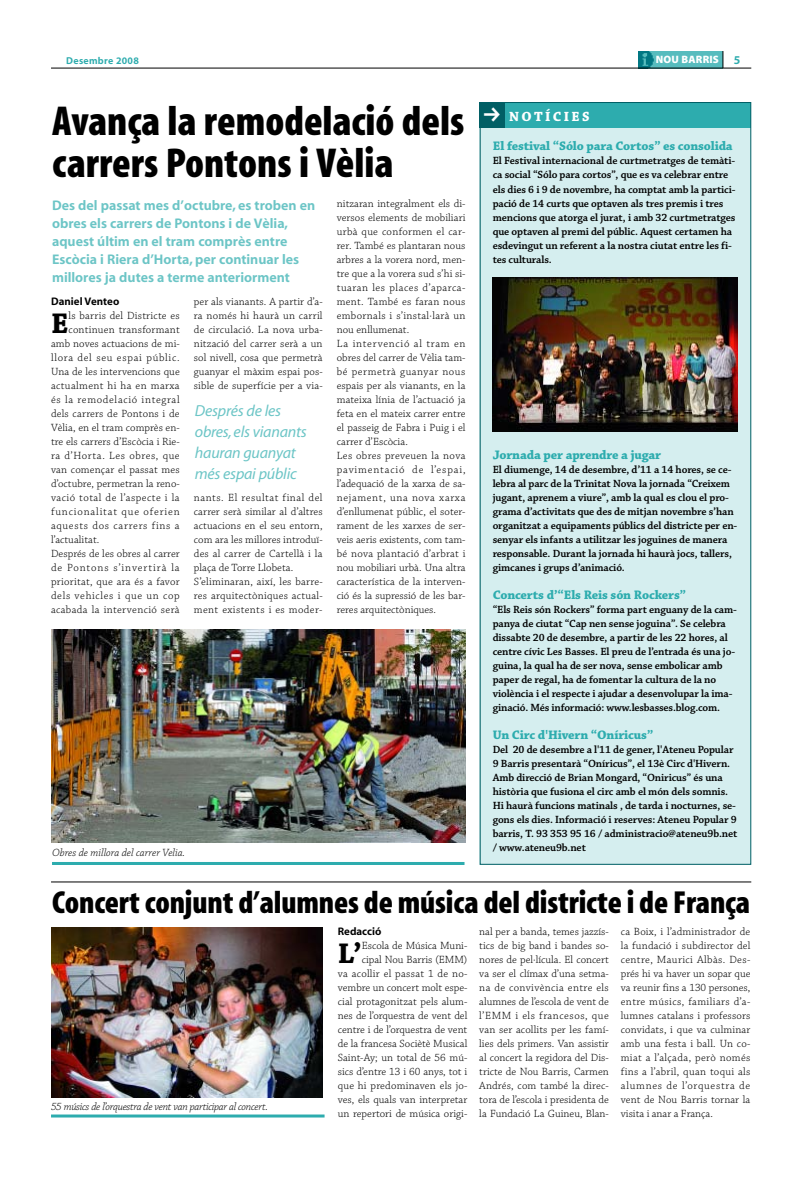
<style>
.page{position:relative;width:808px;height:1180px;background:#fff}
.page>*{position:absolute;margin:0;border:0;box-sizing:border-box;transform-origin:0 0}
.t1{font:700 condensed 42px/42px "Myriad MM";color:#000}
.t2{font:700 condensed 32px "Myriad MM";letter-spacing:-.005em;color:#000}
.t3{font:700 29.9px "Chaparral MM";color:#000}
.t4{font:italic 16px/21px "Myriad MM";letter-spacing:-.015em;color:#6cc5c6}
.t5{font:700 14px/18px "Myriad MM";color:#6cc5c6}
.t6{font:700 14px "Chaparral MM";letter-spacing:.17em;color:#fff}
.t7{font:700 13px "Chaparral MM";letter-spacing:-.01em;color:#2dacae}
.t8{font:11px/14px "Chaparral MM";letter-spacing:.01em;color:#000;text-align:justify}
.t9{font:600 11px/14px "Chaparral MM";letter-spacing:-.01em;color:#000}
.t10{font:italic 300 11px "Chaparral MM";letter-spacing:-.02em;color:#000}
.t11{font:11px "Chaparral MM";letter-spacing:.065em;color:#000}
.t12{font:11px "Chaparral MM";letter-spacing:.035em;color:#000}
.t13{font:11px "Chaparral MM";letter-spacing:.06em;color:#000}
.t14{font:italic 300 11px "Chaparral MM";color:#000}
.t15{font:11px "Chaparral MM";letter-spacing:.045em;color:#000}
.t16{font:11px "Chaparral MM";letter-spacing:.075em;color:#000}
.t17{font:11px "Chaparral MM";letter-spacing:.055em;color:#000}
.t18{font:11px "Chaparral MM";letter-spacing:.08em;color:#000}
.t19{font:700 11px "Myriad MM";color:#000}
.t20{font:800 10.7px "Myriad MM";letter-spacing:.015em;color:#fff}
.t21{font:700 10px "Myriad MM";letter-spacing:.025em;color:#2dacae}
.s1{font-weight:700;font-size:12px;color:#2dacae}
.s2{font-family:"FF Dingbests";font-weight:400;font-size:25px}
</style>
<div class="page">
<img style="left:51px;top:629px;width:414px;height:213px">
<div style="left:480px;top:103px;width:271px;height:761px;background:#d5eeef"></div>
<div style="left:639px;top:51px;width:84px;height:17px;background:#57bcbe"></div>
<img style="left:639px;top:51px;width:15px;height:17px">
<div style="left:480px;top:102px;width:271px;height:25px;background:#2dacae"></div>
<hr style="left:51px;top:68px;width:700px;height:1px;background:#000">
<svg style="left:722px;top:51px;width:1px;height:17px"></svg>
<div style="left:480px;top:102px;width:25px;height:25px;background:#015f65"></div>
<img style="left:492px;top:277px;width:246px;height:154px">
<hr style="left:51px;top:881px;width:700px;height:1px;background:#000">
<img style="left:51px;top:927px;width:272px;height:169px">
<hr style="left:51px;top:1114px;width:274px;height:3px;background:#2dacae">
<hr style="left:52px;top:861px;width:412px;height:3px;background:#2dacae">
<p class="t21" style="left:66px;top:56px;width:74px">Desembre 2008</p>
<p class="t20" style="left:656px;top:55px;width:86px">NOU BARRIS <span class="s1">5</span></p>
<h1 class="t1" style="left:52px;top:104px;width:414px">Avança la remodelació dels carrers Pontons i Vèlia</h1>
<p class="t5" style="left:52px;top:197px;width:265px">Des del passat mes d’octubre, es troben en obres els carrers de Pontons i de Vèlia, aquest últim en el tram comprès entre Escòcia i Riera d’Horta, per continuar les millores ja dutes a terme anteriorment</p>
<p class="t19" style="left:51px;top:297px;width:70px">Daniel Venteo</p>
<h3 class="t3" style="left:51px;top:312px;width:19px">E</h3>
<p class="t8" style="left:69px;top:309px;width:113px">ls barris del Districte es</p>
<p class="t8" style="left:69px;top:323px;width:113px">continuen transformant</p>
<p class="t8" style="left:51px;top:337px;width:130px">amb noves actuacions de mi-</p>
<p class="t11" style="left:51px;top:353px;width:130px">llora del seu espai públic.</p>
<p class="t8" style="left:51px;top:365px;width:130px">Una de les intervencions que</p>
<p class="t12" style="left:51px;top:381px;width:130px">actualment hi ha en marxa</p>
<p class="t13" style="left:51px;top:395px;width:130px">és la remodelació integral</p>
<p class="t8" style="left:51px;top:407px;width:130px">dels carrers de Pontons i de</p>
<p class="t8" style="left:51px;top:421px;width:130px">Vèlia, en el tram comprès en-</p>
<p class="t8" style="left:51px;top:435px;width:130px">tre els carrers d’Escòcia i Rie-</p>
<p class="t17" style="left:51px;top:451px;width:130px">ra d’Horta. Les obres, que</p>
<p class="t8" style="left:51px;top:463px;width:130px">van començar el passat mes</p>
<p class="t8" style="left:51px;top:477px;width:130px">d’octubre, permetran la reno-</p>
<p class="t15" style="left:51px;top:493px;width:130px">vació total de l’aspecte i la</p>
<p class="t16" style="left:51px;top:507px;width:130px">funcionalitat que oferien</p>
<p class="t11" style="left:51px;top:521px;width:130px">aquests dos carrers fins a</p>
<p class="t8" style="left:51px;top:533px;width:50px">l’actualitat.</p>
<p class="t8" style="left:51px;top:547px;width:130px">Després de les obres al carrer</p>
<p class="t18" style="left:51px;top:563px;width:130px">de Pontons s’invertirà la</p>
<p class="t8" style="left:51px;top:575px;width:130px">prioritat, que ara és a favor</p>
<p class="t13" style="left:51px;top:591px;width:130px">dels vehicles i que un cop</p>
<p class="t12" style="left:51px;top:605px;width:130px">acabada la intervenció serà</p>
<p class="t8" style="left:194px;top:295px;width:130px">per als vianants. A partir d’a&shy;ra només hi haurà un carril de circulació. La nova urba&shy;nització del carrer serà a un sol nivell, cosa que permetrà guanyar el màxim espai pos&shy;sible de superfície per a via-</p>
<h3 class="t4" style="left:195px;top:401px;width:113px">Després de les obres, els vianants hauran guanyat més espai públic</h3>
<p class="t8" style="left:194px;top:491px;width:130px;text-align:left">nants. El resultat final del carrer serà similar al d’altres actuacions en el seu entorn, com ara les millores introduï&shy;des al carrer de Cartellà i la plaça de Torre Llobeta.<br>S’eliminaran, així, les barre&shy;res arquitectòniques actual&shy;ment existents i es moder-</p>
<p class="t8" style="left:337px;top:197px;width:130px;text-align:left">nitzaran integralment els di&shy;versos elements de mobiliari urbà que conformen el car&shy;rer. També es plantaran nous arbres a la vorera nord, men&shy;tre que a la vorera sud s’hi si&shy;tuaran les places d’aparca&shy;ment. També es faran nous embornals i s’instal·larà un nou enllumenat.<br>La intervenció al tram en obres del carrer de Vèlia tam&shy;bé permetrà guanyar nous espais per als vianants, en la mateixa línia de l’actuació ja feta en el mateix carrer entre el passeig de Fabra i Puig i el carrer d’Escòcia.<br>Les obres preveuen la nova pavimentació de l’espai, l’adequació de la xarxa de sa&shy;nejament, una nova xarxa d’enllumenat públic, el soter&shy;rament de les xarxes de ser&shy;veis aeris existents, com tam&shy;bé nova plantació d’arbrat i nou mobiliari urbà. Una altra característica de la interven&shy;ció és la supressió de les bar&shy;reres arquitectòniques.</p>
<p class="t14" style="left:52px;top:848px;width:135px">Obres de millora del carrer Velia.</p>
<p class="t6" style="left:482px;top:111px;width:109px"><span class="s2">f</span> NOTÍCIES</p>
<p class="t7" style="left:493px;top:141px;width:242px">El festival “Sólo para Cortos” es consolida</p>
<p class="t9" style="left:493px;top:155px;width:244px">El Festival internacional de curtmetratges de temàti&shy;ca social “Sólo para cortos”, que es va celebrar entre els dies 6 i 9 de novembre, ha comptat amb la partici&shy;pació de 14 curts que optaven als tres premis i tres mencions que atorga el jurat, i amb 32 curtmetratges que optaven al premi del públic. Aquest certamen ha esdevingut un referent a la nostra ciutat entre les fi&shy;tes culturals.</p>
<p class="t7" style="left:493px;top:449px;width:170px">Jornada per aprendre a jugar</p>
<p class="t9" style="left:493px;top:463px;width:246px">El diumenge, 14 de desembre, d’11 a 14 hores, se ce&shy;lebra al parc de la Trinitat Nova la jornada “Creixem jugant, aprenem a viure”, amb la qual es clou el pro&shy;grama d’activitats que des de mitjan novembre s’han organitzat a equipaments públics del districte per en&shy;senyar els infants a utilitzar les joguines de manera responsable. Durant la jornada hi haurà jocs, tallers, gimcanes i grups d’animació.</p>
<p class="t7" style="left:493px;top:589px;width:195px">Concerts d’“Els Reis són Rockers”</p>
<p class="t9" style="left:493px;top:603px;width:246px">“Els Reis són Rockers” forma part enguany de la cam&shy;panya de ciutat “Cap nen sense joguina”. Se celebra dissabte 20 de desembre, a partir de les 22 hores, al centre cívic Les Basses. El preu de l’entrada és una jo&shy;guina, la qual ha de ser nova, sense embolicar amb paper de regal, ha de fomentar la cultura de la no violència i el respecte i ajudar a desenvolupar la ima&shy;ginació. Més informació: www.lesbasses.blog.com.</p>
<p class="t7" style="left:493px;top:729px;width:162px">Un Circ d'Hivern “Oníricus”</p>
<p class="t9" style="left:493px;top:743px;width:246px">Del 20 de desembre a l'11 de gener, l'Ateneu Popular 9 Barris presentarà “Oníricus”, el 13è Circ d'Hivern.<br>Amb direcció de Brian Mongard, “Oniricus” és una història que fusiona el circ amb el món dels somnis.<br>Hi haurà funcions matinals , de tarda i nocturnes, se&shy;gons els dies. Informació i reserves: Ateneu Popular 9 barris, T. 93 353 95 16 / administracio@ateneu9b.net / www.ateneu9b.net</p>
<h2 class="t2" style="left:52px;top:890px;width:699px">Concert conjunt d’alumnes de música del districte i de França</h2>
<p class="t19" style="left:338px;top:927px;width:45px">Redacció</p>
<h3 class="t3" style="left:338px;top:942px;width:26px">L’</h3>
<p class="t8" style="left:479px;top:925px;width:131px">nal per a banda, temes jazzís&shy;tics de big band i bandes so&shy;nores de pel·lícula. El concert va ser el clímax d’una setma&shy;na de convivència entre els alumnes de l’escola de vent de l’EMM i els francesos, que van ser acollits per les famí&shy;lies dels primers. Van assistir al concert la regidora del Dis&shy;tricte de Nou Barris, Carmen Andrés, com també la direc&shy;tora de l’escola i presidenta de la Fundació La Guineu, Blan-</p>
<p class="t8" style="left:621px;top:925px;width:131px">ca Boix, i l’administrador de la fundació i subdirector del centre, Maurici Albàs. Des&shy;prés hi va haver un sopar que va reunir fins a 130 persones, entre músics, familiars d’a&shy;lumnes catalans i professors convidats, i que va culminar amb una festa i ball. Un co&shy;miat a l’alçada, però només fins a l’abril, quan toqui als alumnes de l’orquestra de vent de Nou Barris tornar la visita i anar a França.</p>
<p class="t8" style="left:338px;top:939px;width:131px;text-align:right">Escola de Música Muni-<br>cipal Nou Barris (EMM)<br>va acollir el passat 1 de no&shy;vembre un concert molt espe&shy;cial protagonitzat pels alum&shy;nes de l’orquestra de vent del centre i de l’orquestra de vent de la francesa Sociètè Musical<br>Saint-Ay; un total de 56 mú&shy;sics d’entre 13 i 60 anys, tot i que hi predominaven els jo&shy;ves, els quals van interpretar un repertori de música origi-</p>
<p class="t10" style="left:51px;top:1102px;width:218px">55 músics de l’orquestra de vent van participar al concert.</p>
</div>
